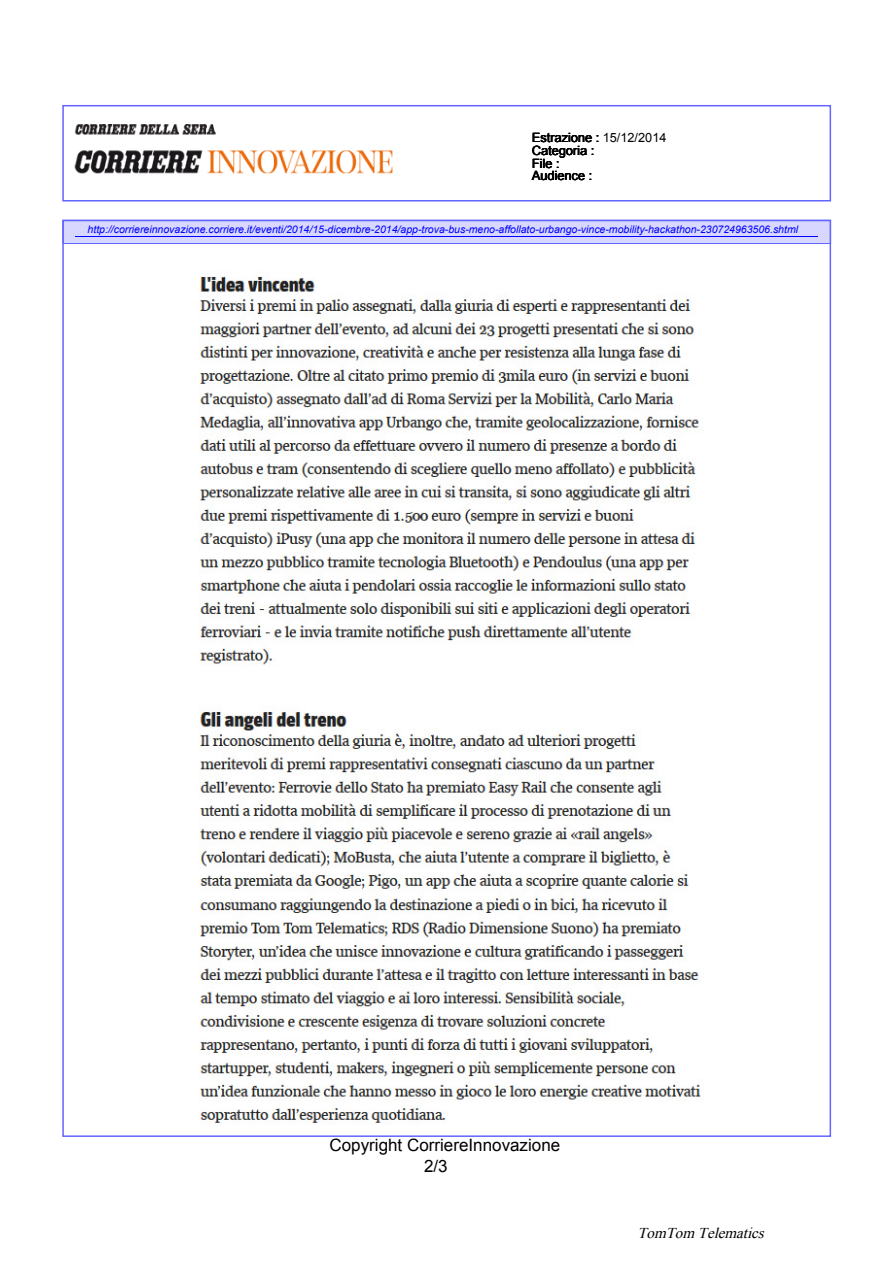
<style>
.page{position:relative;width:893px;height:1263px;background:#fff}
.page>*{position:absolute;margin:0;border:0;box-sizing:border-box;transform-origin:0 0}
.t1{font:16.95px "Arial";color:#000}
.t2{font:italic 15px "Times New Roman";color:#000}
.t3{font:12.75px/12.8px "Arial";color:#000}
.t4{font:italic 10.5px "Arial";color:#00f}
</style>
<div class="page">
<div style="left:62px;top:105px;width:769px;height:97px;border:2px solid #6464ff"></div>
<div style="left:62px;top:220px;width:769px;height:24px;border:2px solid #6464ff"></div>
<div style="left:64px;top:221px;width:765px;height:22px;background:#d7d7ff"></div>
<hr style="left:75px;top:237px;width:742px;height:1px;background:#00f">
<img style="left:74px;top:124px;width:319px;height:50px">
<img style="left:199px;top:272px;width:503px;height:852px">
<p class="t3" style="left:531px;top:131px;width:136px">Estrazione : 15/12/2014<br>Categoria :<br>File :<br>Audience :</p>
<p class="t4" style="left:88px;top:223px;width:712px">http://corriereinnovazione.corriere.it/eventi/2014/15-dicembre-2014/app-trova-bus-meno-affollato-urbango-vince-mobility-hackathon-230724963506.shtml</p>
<h1 class="t1" style="left:329px;top:1134px;width:232px">Copyright CorriereInnovazione</h1>
<h1 class="t1" style="left:424px;top:1155px;width:25px">2/3</h1>
<h2 class="t2" style="left:637px;top:1222px;width:133px">TomTom Telematics</h2>
</div>
